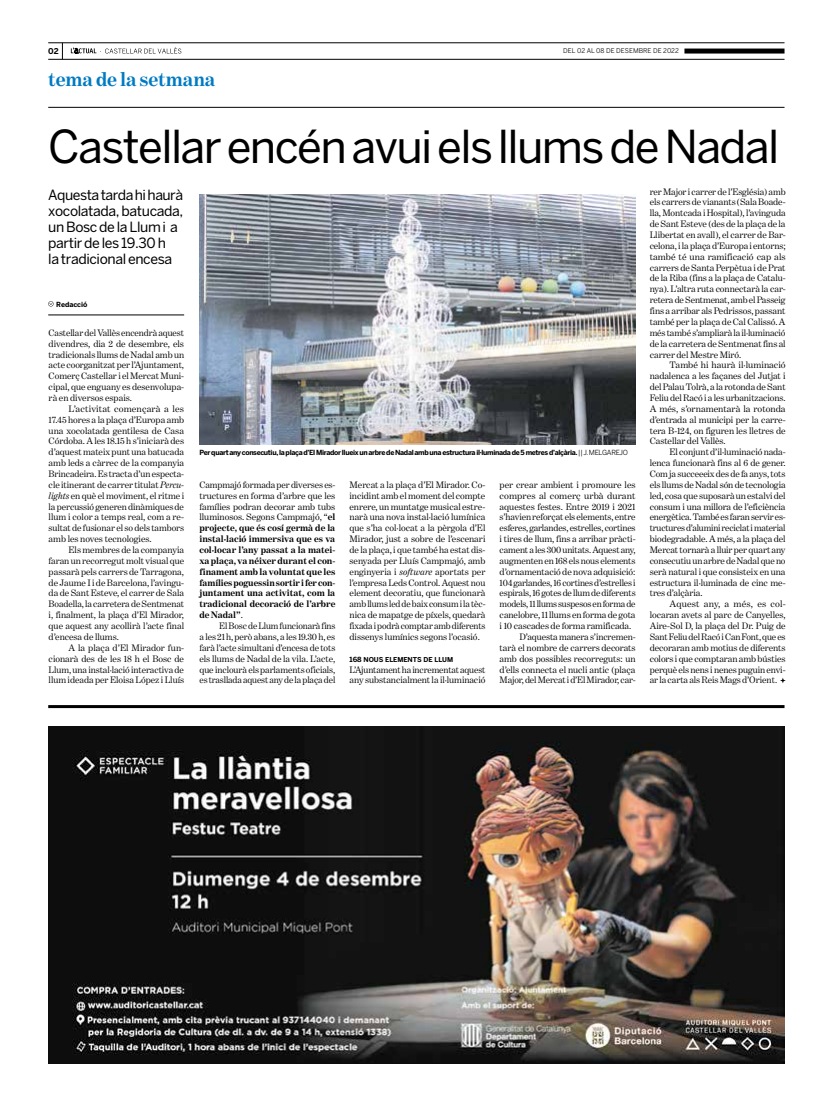
<style>
.page{position:relative;width:820px;height:1106px;background:#fff}
.page>*{position:absolute;margin:0;border:0;box-sizing:border-box;transform-origin:0 0}
.t1{font:45px "Benton Sans";letter-spacing:-.035em;color:#000}
.t2{font:700 20px "Benton Modern One";letter-spacing:-.005em;color:#007ac2}
.t3{font:14px/16px "Benton Sans";letter-spacing:-.025em;color:#000}
.t4{font:9.5px/10.9px "Benton Modern One";letter-spacing:-.005em;color:#000;text-align:justify}
.t5{font:700 9.5px/10.9px "Benton Modern One";color:#000;text-align:justify}
.t6{font:700 8px "Benton Sans";color:#000}
.t7{font:700 7px "Benton Sans";letter-spacing:-.05em;color:#000}
.t8{font:700 7px "Benton Sans";letter-spacing:-.01em;color:#000}
.t9{font:700 6.7px "Benton Sans";letter-spacing:-.01em;color:#000}
.t10{font:6.5px "Benton Sans";letter-spacing:.005em;color:#000}
.s1{font-style:italic}
.s2{font-weight:400}
.s3{font-size:7px}
</style>
<div class="page">
<svg style="left:62px;top:44px;width:1px;height:15px"></svg>
<hr style="left:48px;top:107px;width:736px;height:1px;background:#000">
<hr style="left:48px;top:43px;width:736px;height:1px;background:#000">
<hr style="left:48px;top:59px;width:736px;height:1px;background:#000">
<div style="left:684px;top:49px;width:100px;height:5px;background:#000"></div>
<svg style="left:71px;top:47px;width:110px;height:7px"></svg>
<img style="left:48px;top:726px;width:736px;height:337px">
<hr style="left:48px;top:705px;width:736px;height:3px;background:#000">
<img style="left:199px;top:195px;width:436px;height:249px">
<svg style="left:48px;top:301px;width:6px;height:5px"></svg>
<hr style="left:48px;top:314px;width:136px;height:1px;background:#000">
<svg style="left:780px;top:678px;width:5px;height:5px"></svg>
<p class="t6" style="left:48px;top:46px;width:12px">02</p>
<p class="t10" style="left:563px;top:47px;width:117px">DEL 02 AL 08 DE DESEMBRE DE 2022</p>
<h2 class="t2" style="left:48px;top:68px;width:169px">tema de la setmana</h2>
<h1 class="t1" style="left:48px;top:120px;width:732px">Castellar encén avui els llums de Nadal</h1>
<h3 class="t3" style="left:48px;top:187px;width:137px">Aquesta tarda hi haurà xocolatada, batucada, un Bosc de la Llum i a partir de les 19.30 h<br>la tradicional encesa</h3>
<p class="t8" style="left:56px;top:300px;width:33px">Redacció</p>
<p class="t4" style="left:649px;top:186px;width:137px">rer Major i carrer de l’Església) amb els carrers de vianants (Sala Boade&shy;lla, Montcada i Hospital), l’avinguda de Sant Esteve (des de la plaça de la Llibertat en avall), el carrer de Bar&shy;celona, i la plaça d’Europa i entorns; també té una ramificació cap als carrers de Santa Perpètua i de Prat de la Riba (fins a la plaça de Catalu&shy;nya). L’altra ruta connectarà la car&shy;retera de Sentmenat, amb el Passeig fins a arribar als Pedrissos, passant també per la plaça de Cal Calissó. A més també s’ampliarà la il·luminació de la carretera de Sentmenat fins al carrer del Mestre Miró.</p>
<p class="t4" style="left:649px;top:360px;width:137px;text-indent:20px">També hi haurà il·luminació nadalenca a les façanes del Jutjat i del Palau Tolrà, a la rotonda de Sant Feliu del Racó i a les urbanitzacions.<br>A més, s’ornamentarà la rotonda d’entrada al municipi per la carre&shy;tera B-124, on figuren les lletres de Castellar del Vallès.</p>
<p class="t4" style="left:649px;top:446px;width:137px;text-indent:20px">El conjunt d’il·luminació nada&shy;lenca funcionarà fins al 6 de gener.<br>Com ja succeeeix des de fa anys, tots els llums de Nadal són de tecnologia led, cosa que suposarà un estalvi del consum i una millora de l’eficiència energètica. També es faran servir es&shy;tructures d’alumini reciclat i material biodegradable. A més, a la plaça del Mercat tornarà a lluir per quart any consecutiu un arbre de Nadal que no serà natural i que consisteix en una estructura il·luminada de cinc me&shy;tres d’alçària.</p>
<p class="t4" style="left:649px;top:598px;width:137px;text-indent:20px">Aquest any, a més, es col· locaran avets al parc de Canyelles, Aire-Sol D, la plaça del Dr. Puig de Sant Feliu del Racó i Can Font, que es decoraran amb motius de diferents colors i que comptaran amb bústies perquè els nens i nenes puguin envi&shy;ar la carta als Reis Mags d’Orient.</p>
<p class="t4" style="left:49px;top:327px;width:137px">Castellar del Vallès encendrà aquest divendres, dia 2 de desembre, els tradicionals llums de Nadal amb un acte coorganitzat per l’Ajuntament, Comerç Castellar i el Mercat Muni&shy;cipal, que enguany es desenvolupa&shy;rà en diversos espais.</p>
<p class="t4" style="left:49px;top:403px;width:137px;text-indent:20px">L’activitat començarà a les 17.45 hores a la plaça d’Europa amb una xocolatada gentilesa de Casa Córdoba. A les 18.15 h s’iniciarà des d’aquest mateix punt una batucada amb leds a càrrec de la companyia Brincadeira. Es tracta d’un especta&shy;cle itinerant de carrer titulat <span class="s1">Percu&shy;lights</span> en què el moviment, el ritme i la percussió generen dinàmiques de llum i color a temps real, com a re&shy;sultat de fusionar el so dels tambors amb les noves tecnologies.</p>
<p class="t4" style="left:49px;top:544px;width:137px;text-indent:20px">Els membres de la companyia faran un recorregut molt visual que passarà pels carrers de Tarragona, de Jaume I i de Barcelona, l’avingu&shy;da de Sant Esteve, el carrer de Sala Boadella, la carretera de Sentmenat i, finalment, la plaça d’El Mirador, que aquest any acollirà l’acte final d’encesa de llums.</p>
<p class="t4" style="left:49px;top:642px;width:137px;text-indent:20px">A la plaça d’El Mirador fun&shy;cionarà des de les 18 h el Bosc de Llum, una instal·lació interactiva de llum ideada per Eloisa López i Lluís</p>
<p class="t7" style="left:199px;top:448px;width:430px">Per quart any consecutiu, la plaça d’El Mirador llueix un arbre de Nadal amb una estructura il·luminada de 5 metres d’alçària. <span class="s2">|| J. MELGAREJO</span></p>
<p class="t5" style="left:199px;top:479px;width:137px"><span class="s2">Campmajó formada per diverses es&shy;tructures en forma d’arbre que les famílies podran decorar amb tubs lluminosos. Segons Campmajó, “</span>el projecte, que és cosí germà de la instal·lació immersiva que es va col·locar l’any passat a la matei&shy;xa plaça, va néixer durant el con&shy;finament amb la voluntat que les famílies poguessin sortir i fer con&shy;juntament una activitat, com la tradicional decoració de l’arbre de Nadal”<span class="s2">.</span></p>
<p class="t4" style="left:199px;top:620px;width:137px;text-indent:20px">El Bosc de Llum funcionarà fins a les 21 h, però abans, a les 19.30 h, es farà l’acte simultani d’encesa de tots els llums de Nadal de la vila. L’acte, que inclourà els parlaments oficials, es trasllada aquest any de la plaça del</p>
<p class="t4" style="left:349px;top:479px;width:137px">Mercat a la plaça d’El Mirador. Co&shy;incidint amb el moment del compte enrere, un muntatge musical estre&shy;narà una nova instal·lació lumínica que s’ha col·locat a la pèrgola d’El Mirador, just a sobre de l’escenari de la plaça, i que també ha estat dis&shy;senyada per Lluís Campmajó, amb enginyeria i <span class="s1">software</span> aportats per l’empresa Leds Control. Aquest nou element decoratiu, que funcionarà amb llums led de baix consum i la tèc&shy;nica de mapatge de píxels, quedarà fixada i podrà comptar amb diferents dissenys lumínics segons l’ocasió.</p>
<p class="t9" style="left:349px;top:655px;width:105px"><span class="s3">168</span> NOUS ELEMENTS DE LLUM</p>
<p class="t4" style="left:349px;top:663px;width:137px">L’Ajuntament ha incrementat aquest any substancialment la il·luminació</p>
<p class="t4" style="left:499px;top:479px;width:137px">per crear ambient i promoure les</p>
<p class="t4" style="left:499px;top:490px;width:137px">compres al comerç urbà durant</p>
<p class="t4" style="left:499px;top:501px;width:137px">aquestes festes. Entre 2019 i 2021</p>
<p class="t4" style="left:499px;top:512px;width:137px">s’havien reforçat els elements, entre</p>
<p class="t4" style="left:499px;top:522px;width:137px">esferes, garlandes, estrelles, cortines</p>
<p class="t4" style="left:499px;top:533px;width:137px">i tires de llum, fins a arribar pràcti-</p>
<p class="t4" style="left:499px;top:544px;width:137px">cament a les 300 unitats. Aquest any,</p>
<p class="t4" style="left:499px;top:555px;width:137px">augmenten en 168 els nous elements</p>
<p class="t4" style="left:499px;top:566px;width:137px">d’ornamentació de nova adquisició:</p>
<p class="t4" style="left:499px;top:577px;width:137px">104 garlandes, 16 cortines d’estrelles i</p>
<p class="t4" style="left:499px;top:588px;width:137px">espirals, 16 gotes de llum de diferents</p>
<p class="t4" style="left:499px;top:598px;width:137px">models, 11 llums suspesos en forma de</p>
<p class="t4" style="left:499px;top:609px;width:137px">canelobre, 11 llums en forma de gota</p>
<p class="t4" style="left:499px;top:620px;width:133px">i 10 cascades de forma ramificada.</p>
<p class="t4" style="left:519px;top:631px;width:117px">D’aquesta manera s’incremen-</p>
<p class="t4" style="left:499px;top:642px;width:137px">tarà el nombre de carrers decorats</p>
<p class="t4" style="left:499px;top:653px;width:137px">amb dos possibles recorreguts: un</p>
<p class="t4" style="left:499px;top:664px;width:137px">d’ells connecta el nucli antic (plaça</p>
<p class="t4" style="left:499px;top:674px;width:137px">Major, del Mercat i d’El Mirador, car-</p>
</div>
